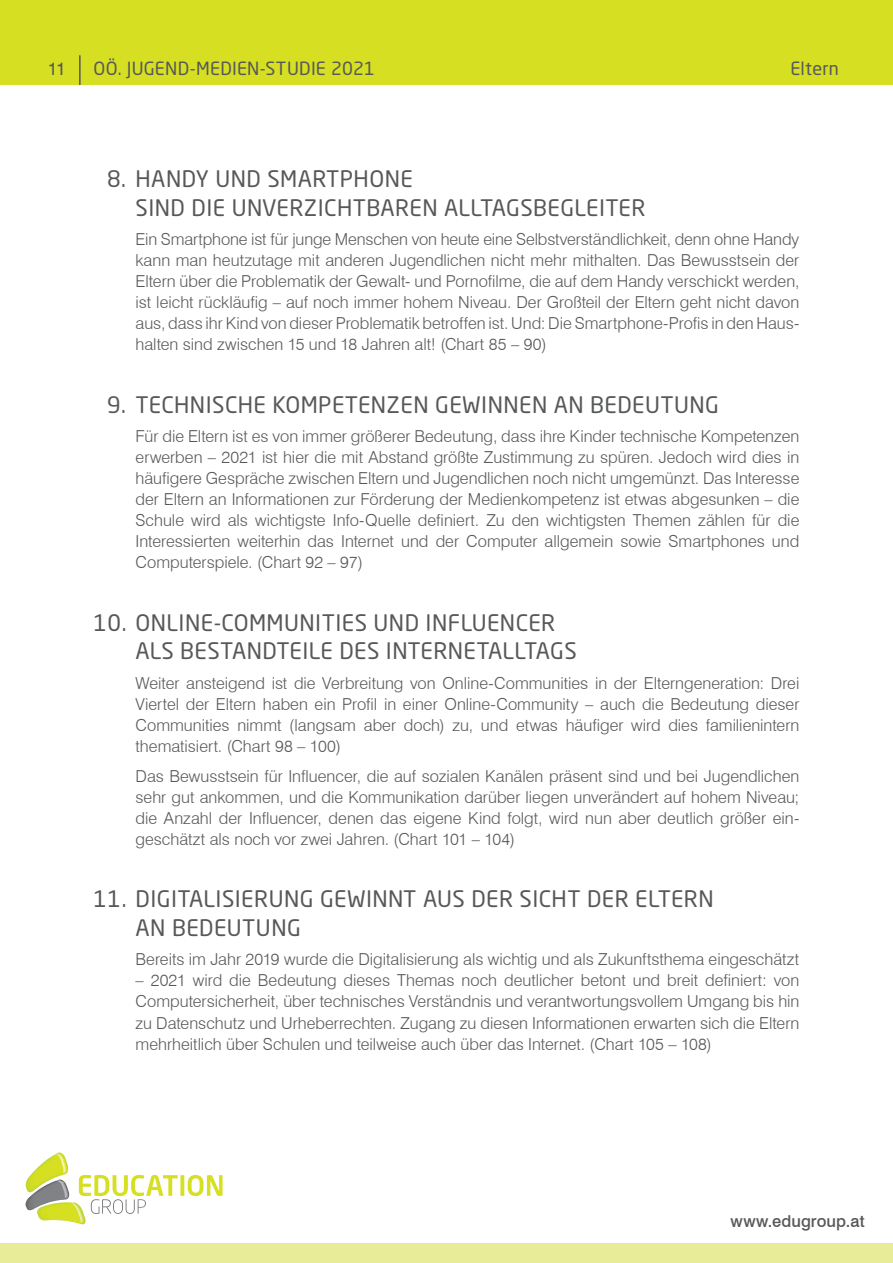
<style>
.page{position:relative;width:893px;height:1263px;background:#fff}
.page>*{position:absolute;margin:0;border:0;box-sizing:border-box;transform-origin:0 0}
.t1{font:22.5px/28.5px "Neo Sans W1 G";letter-spacing:.02em;color:#57585a}
.t2{font:18px "Neo Sans W1 G";letter-spacing:.015em;color:#57585a}
.t3{font:18px "Swiss 721 BT";color:#57585a}
.t4{font:300 16.5px/21px "Swiss 721 BT";color:#57585a;text-align:justify}
.t5{font:500 16.5px "Swiss 721 BT";color:#57585a}
</style>
<div class="page">
<div style="left:0;top:0;width:893px;height:85px;background:#d6df21"></div>
<div style="left:0;top:1243px;width:893px;height:20px;background:#e8ec99"></div>
<hr style="left:79px;top:55px;width:2px;height:30px;background:#57585a">
<svg style="left:180px;top:1175px;width:4px;height:21px"></svg>
<svg style="left:188px;top:1175px;width:35px;height:21px"></svg>
<svg style="left:26px;top:1152px;width:152px;height:72px"></svg>
<p class="t3" style="left:48px;top:57px;width:19px">11</p>
<p class="t2" style="left:94px;top:57px;width:283px">OÖ. JUGEND-MEDIEN-STUDIE 2021</p>
<p class="t2" style="left:790px;top:58px;width:50px">Eltern</p>
<h1 class="t1" style="left:136px;top:164px;width:511px;text-indent:-28px">8. HANDY UND SMARTPHONE<br>SIND DIE UNVERZICHTBAREN ALLTAGSBEGLEITER</h1>
<p class="t4" style="left:136px;top:229px;width:665px">Ein Smartphone ist für junge Menschen von heute eine Selbstverständlichkeit, denn ohne Handy kann man heutzutage mit anderen Jugendlichen nicht mehr mithalten. Das Bewusstsein der Eltern über die Problematik der Gewalt- und Pornofilme, die auf dem Handy verschickt werden, ist leicht rückläufig – auf noch immer hohem Niveau. Der Großteil der Eltern geht nicht davon aus, dass ihr Kind von dieser Problematik betroffen ist. Und: Die Smartphone-Profis in den Haus&shy;halten sind zwischen 15 und 18 Jahren alt! (Chart 85 – 90)</p>
<h1 class="t1" style="left:107px;top:390px;width:613px">9. TECHNISCHE KOMPETENZEN GEWINNEN AN BEDEUTUNG</h1>
<p class="t4" style="left:136px;top:426px;width:665px">Für die Eltern ist es von immer größerer Bedeutung, dass ihre Kinder technische Kompetenzen erwerben – 2021 ist hier die mit Abstand größte Zustimmung zu spüren. Jedoch wird dies in häufigere Gespräche zwischen Eltern und Jugendlichen noch nicht umgemünzt. Das Interesse der Eltern an Informationen zur Förderung der Medienkompetenz ist etwas abgesunken – die Schule wird als wichtigste Info-Quelle definiert. Zu den wichtigsten Themen zählen für die Interessierten weiterhin das Internet und der Computer allgemein sowie Smartphones und Computerspiele. (Chart 92 – 97)</p>
<h1 class="t1" style="left:136px;top:608px;width:443px;text-indent:-42px">10. ONLINE-COMMUNITIES UND INFLUENCER<br>ALS BESTANDTEILE DES INTERNETALLTAGS</h1>
<p class="t4" style="left:136px;top:672px;width:665px">Weiter ansteigend ist die Verbreitung von Online-Communities in der Elterngeneration: Drei Viertel der Eltern haben ein Profil in einer Online-Community – auch die Bedeutung dieser Communities nimmt (langsam aber doch) zu, und etwas häufiger wird dies familienintern thematisiert. (Chart 98 – 100)</p>
<p class="t4" style="left:136px;top:765px;width:665px">Das Bewusstsein für Influencer, die auf sozialen Kanälen präsent sind und bei Jugendlichen sehr gut ankommen, und die Kommunikation darüber liegen unverändert auf hohem Niveau; die Anzahl der Influencer, denen das eigene Kind folgt, wird nun aber deutlich größer ein&shy;geschätzt als noch vor zwei Jahren. (Chart 101 – 104)</p>
<h1 class="t1" style="left:136px;top:885px;width:580px;text-indent:-42px">11. DIGITALISIERUNG GEWINNT AUS DER SICHT DER ELTERN<br>AN BEDEUTUNG</h1>
<p class="t4" style="left:136px;top:949px;width:665px">Bereits im Jahr 2019 wurde die Digitalisierung als wichtig und als Zukunftsthema eingeschätzt</p>
<p class="t4" style="left:136px;top:970px;width:665px">– 2021 wird die Bedeutung dieses Themas noch deutlicher betont und breit definiert: von Computersicherheit, über technisches Verständnis und verantwortungsvollem Umgang bis hin zu Datenschutz und Urheberrechten. Zugang zu diesen Informationen erwarten sich die Eltern mehrheitlich über Schulen und teilweise auch über das Internet. (Chart 105 – 108)</p>
<p class="t5" style="left:730px;top:1211px;width:136px">www.edugroup.at</p>
</div>
